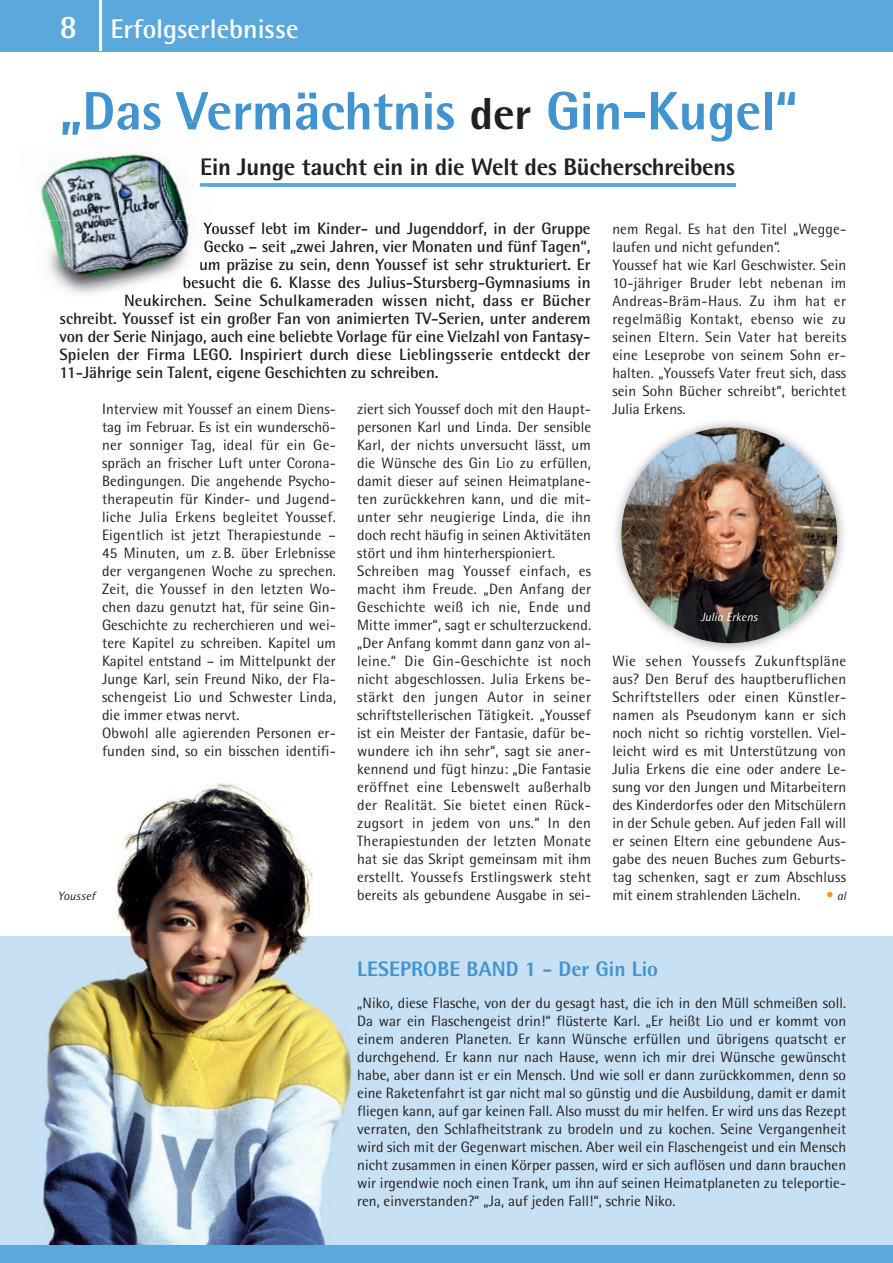
<style>
.page{position:relative;width:893px;height:1263px;background:#fff}
.page>*{position:absolute;margin:0;border:0;box-sizing:border-box;transform-origin:0 0}
.t1{font:800 54px "Rotis Semi Sans";letter-spacing:-.005em;color:#4194d0}
.t2{font:700 27px "Rotis Semi Sans";color:#fff}
.t3{font:800 24px "Rotis Semi Sans";letter-spacing:-.01em;color:#231f20}
.t4{font:800 21px "Rotis Semi Sans";letter-spacing:.005em;color:#4194d0}
.t5{font:700 16.5px "Rotis Semi Sans";letter-spacing:-.005em;color:#231f20}
.t6{font:15px/18px "Rotis Semi Sans";letter-spacing:.01em;color:#231f20}
.t7{font:italic 12px "Rotis Semi Sans";letter-spacing:.005em;color:#fff}
.t8{font:italic 12px "Rotis Semi Sans";letter-spacing:.005em;color:#231f20}
.s1{font-size:33px}
.s2{font-size:45px;color:#231f20}
.s3{font-style:normal;font-size:15px;color:#f7931d}
</style>
<div class="page">
<div style="left:0;top:936px;width:893px;height:310px;background:#c7e0f3"></div>
<div style="left:0;top:0;width:893px;height:51px;background:#5ba8dc"></div>
<img style="left:0;top:782px;width:387px;height:464px">
<hr style="left:99px;top:0;width:3px;height:51px;background:#fff">
<div style="left:0;top:1246px;width:893px;height:17px;background:#5ba8dc"></div>
<hr style="left:200px;top:183px;width:535px;height:3px;background:#5ba8dc">
<img style="left:615px;top:422px;width:229px;height:212px">
<svg style="left:621px;top:535px;width:2px;height:17px"></svg>
<img style="left:671px;top:582px;width:117px;height:61px">
<img style="left:188px;top:280px;width:4px;height:8px">
<img style="left:125px;top:294px;width:55px;height:4px">
<img style="left:41px;top:156px;width:67px;height:27px">
<img style="left:108px;top:153px;width:94px;height:30px">
<img style="left:40px;top:183px;width:75px;height:38px">
<img style="left:115px;top:169px;width:98px;height:52px">
<img style="left:186px;top:216px;width:27px;height:5px">
<img style="left:145px;top:121px;width:53px;height:9px">
<svg style="left:200px;top:183px;width:8px;height:3px"></svg>
<img style="left:202px;top:158px;width:5px;height:22px">
<img style="left:203px;top:222px;width:13px;height:13px">
<img style="left:204px;top:240px;width:14px;height:13px">
<img style="left:200px;top:262px;width:20px;height:5px">
<img style="left:188px;top:233px;width:3px;height:13px">
<img style="left:49px;top:221px;width:139px;height:13px">
<img style="left:48px;top:234px;width:140px;height:57px">
<img style="left:62px;top:223px;width:122px;height:47px">
<img style="left:66px;top:223px;width:115px;height:44px">
<h2 class="t2" style="left:60px;top:12px;width:241px"><span class="s1">8</span> Erfolgserlebnisse</h2>
<h1 class="t1" style="left:60px;top:77px;width:740px">„Das Vermächtnis <span class="s2">der</span> Gin-Kugel“</h1>
<h3 class="t3" style="left:200px;top:152px;width:537px">Ein Junge taucht ein in die Welt des Bücherschreibens</h3>
<p class="t5" style="left:204px;top:218px;width:388px">Youssef lebt im Kinder- und Jugenddorf, in der Gruppe</p>
<p class="t5" style="left:204px;top:236px;width:388px">Gecko – seit „zwei Jahren, vier Monaten und fünf Tagen“,</p>
<p class="t5" style="left:199px;top:254px;width:393px">um präzise zu sein, denn Youssef ist sehr strukturiert. Er</p>
<p class="t5" style="left:183px;top:272px;width:409px">besucht die 6. Klasse des Julius-Stursberg-Gymnasiums in</p>
<p class="t5" style="left:124px;top:290px;width:468px">Neukirchen. Seine Schulkameraden wissen nicht, dass er Bücher</p>
<p class="t5" style="left:60px;top:308px;width:532px">schreibt. Youssef ist ein großer Fan von animierten TV-Serien, unter anderem</p>
<p class="t5" style="left:60px;top:326px;width:533px">von der Serie Ninjago, auch eine beliebte Vorlage für eine Vielzahl von Fantasy-</p>
<p class="t5" style="left:60px;top:344px;width:532px">Spielen der Firma LEGO. Inspiriert durch diese Lieblingsserie entdeckt der</p>
<p class="t5" style="left:60px;top:362px;width:380px">11-Jährige sein Talent, eigene Geschichten zu schreiben.</p>
<p class="t6" style="left:102px;top:400px;width:236px">Interview mit Youssef an einem Diens&shy;tag im Februar. Es ist ein wunderschö&shy;ner sonniger Tag, ideal für ein Ge&shy;spräch an frischer Luft unter Corona-Bedingungen. Die angehende Psycho&shy;therapeutin für Kinder- und Jugend&shy;liche Julia Erkens begleitet Youssef.<br>Eigentlich ist jetzt Therapiestunde – 45 Minuten, um z. B. über Erlebnisse der vergangenen Woche zu sprechen.<br>Zeit, die Youssef in den letzten Wo&shy;chen dazu genutzt hat, für seine Gin-Geschichte zu recherchieren und wei&shy;tere Kapitel zu schreiben. Kapitel um Kapitel entstand – im Mittelpunkt der Junge Karl, sein Freund Niko, der Fla&shy;schengeist Lio und Schwester Linda, die immer etwas nervt.<br>Obwohl alle agierenden Personen er&shy;funden sind, so ein bisschen identifi-</p>
<p class="t8" style="left:58px;top:889px;width:39px">Youssef</p>
<p class="t6" style="left:357px;top:400px;width:236px">ziert sich Youssef doch mit den Haupt&shy;personen Karl und Linda. Der sensible Karl, der nichts unversucht lässt, um die Wünsche des Gin Lio zu erfüllen, damit dieser auf seinen Heimatplane&shy;ten zurückkehren kann, und die mit&shy;unter sehr neugierige Linda, die ihn doch recht häufig in seinen Aktivitäten stört und ihm hinterherspioniert.<br>Schreiben mag Youssef einfach, es macht ihm Freude. „Den Anfang der Geschichte weiß ich nie, Ende und Mitte immer“, sagt er schulterzuckend. „Der Anfang kommt dann ganz von al&shy;leine.“ Die Gin-Geschichte ist noch nicht abgeschlossen. Julia Erkens be&shy;stärkt den jungen Autor in seiner schriftstellerischen Tätigkeit. „Youssef ist ein Meister der Fantasie, dafür be&shy;wundere ich ihn sehr“, sagt sie aner&shy;kennend und fügt hinzu: „Die Fantasie eröffnet eine Lebenswelt außerhalb der Realität. Sie bietet einen Rück&shy;zugsort in jedem von uns.“ In den Therapiestunden der letzten Monate hat sie das Skript gemeinsam mit ihm erstellt. Youssefs Erstlingswerk steht bereits als gebundene Ausgabe in sei-</p>
<p class="t6" style="left:612px;top:220px;width:235px">nem Regal. Es hat den Titel „Wegge&shy;laufen und nicht gefunden“.<br>Youssef hat wie Karl Geschwister. Sein 10-jähriger Bruder lebt nebenan im Andreas-Bräm-Haus. Zu ihm hat er regelmäßig Kontakt, ebenso wie zu seinen Eltern. Sein Vater hat bereits eine Leseprobe von seinem Sohn er&shy;halten. „Youssefs Vater freut sich, dass sein Sohn Bücher schreibt“, berichtet Julia Erkens.</p>
<p class="t7" style="left:701px;top:610px;width:59px">Julia Erkens</p>
<p class="t6" style="left:612px;top:652px;width:236px;text-align:justify">Wie sehen Youssefs Zukunftspläne aus? Den Beruf des hauptberuflichen Schriftstellers oder einen Künstler&shy;namen als Pseudonym kann er sich noch nicht so richtig vorstellen. Viel&shy;leicht wird es mit Unterstützung von Julia Erkens die eine oder andere Le&shy;sung vor den Jungen und Mitarbeitern des Kinderdorfes oder den Mitschülern in der Schule geben. Auf jeden Fall will er seinen Eltern eine gebundene Aus&shy;gabe des neuen Buches zum Geburts&shy;tag schenken, sagt er zum Abschluss mit einem strahlenden Lächeln.</p>
<p class="t8" style="left:826px;top:889px;width:22px"><span class="s3">•</span> al</p>
<h3 class="t4" style="left:357px;top:955px;width:302px">LESEPROBE BAND 1 - Der Gin Lio</h3>
<p class="t6" style="left:357px;top:994px;width:491px;text-align:justify">„Niko, diese Flasche, von der du gesagt hast, die ich in den Müll schmeißen soll.<br>Da war ein Flaschengeist drin!“ flüsterte Karl. „Er heißt Lio und er kommt von einem anderen Planeten. Er kann Wünsche erfüllen und übrigens quatscht er durchgehend. Er kann nur nach Hause, wenn ich mir drei Wünsche gewünscht habe, aber dann ist er ein Mensch. Und wie soll er dann zurückkommen, denn so eine Raketenfahrt ist gar nicht mal so günstig und die Ausbildung, damit er damit fliegen kann, auf gar keinen Fall. Also musst du mir helfen. Er wird uns das Rezept verraten, den Schlafheitstrank zu brodeln und zu kochen. Seine Vergangenheit wird sich mit der Gegenwart mischen. Aber weil ein Flaschengeist und ein Mensch nicht zusammen in einen Körper passen, wird er sich auflösen und dann brauchen wir irgendwie noch einen Trank, um ihn auf seinen Heimatplaneten zu teleportie&shy;ren, einverstanden?“ „Ja, auf jeden Fall!“, schrie Niko.</p>
</div>
